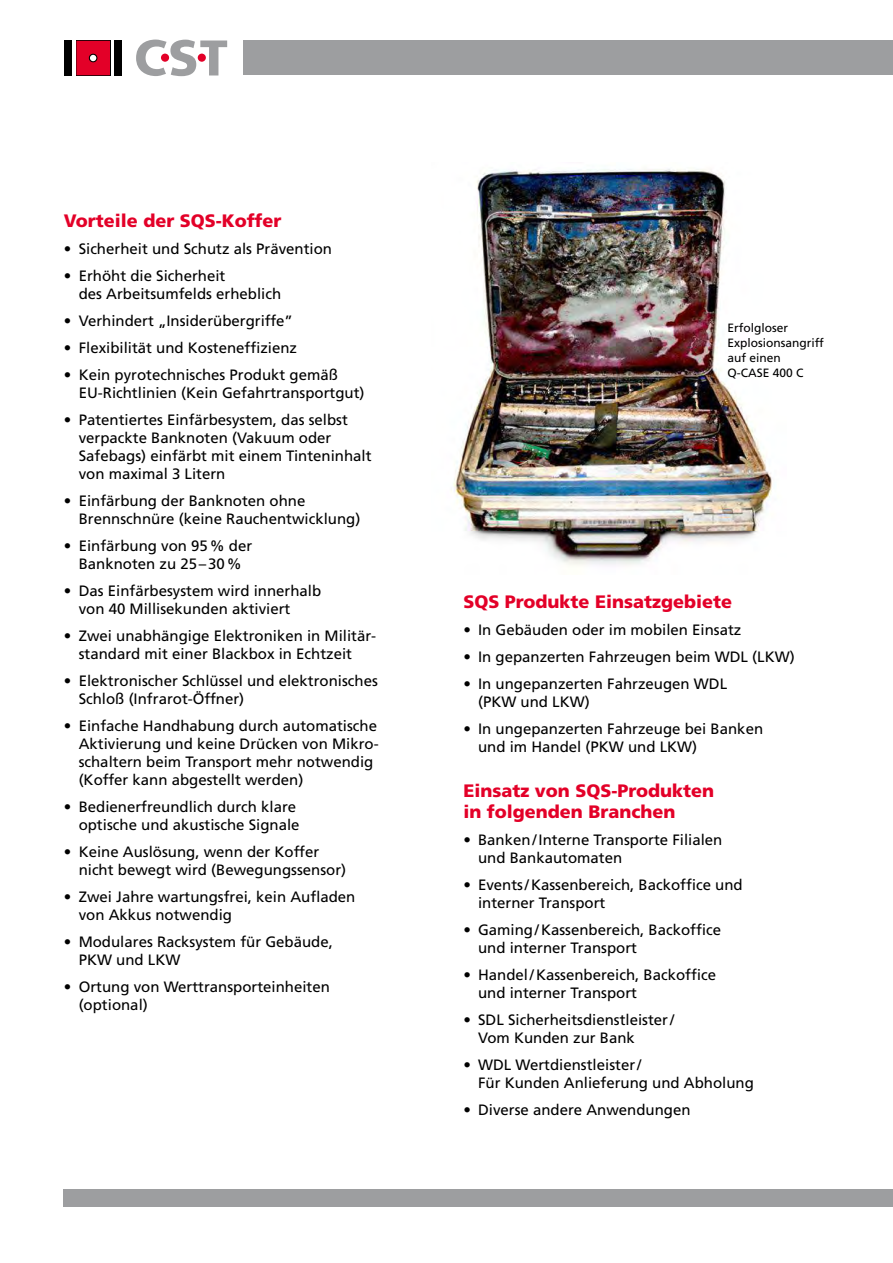
<style>
.page{position:relative;width:893px;height:1263px;background:#fff}
.page>*{position:absolute;margin:0;border:0;box-sizing:border-box;transform-origin:0 0}
.t1{font:900 18px/21px "Frutiger";color:#e30028}
.t2{font:15px/18px "Frutiger";color:#000}
.t3{font:12px/15px "Frutiger";color:#000}
</style>
<div class="page">
<div style="left:243px;top:40px;width:650px;height:35px;background:#9d9ea0"></div>
<div style="left:64px;top:40px;width:8px;height:36px;background:#000"></div>
<div style="left:114px;top:40px;width:8px;height:36px;background:#000"></div>
<svg style="left:76px;top:40px;width:34px;height:36px"></svg>
<div style="left:77px;top:41px;width:32px;height:34px;background:#e30028"></div>
<div style="left:77px;top:41px;width:33px;height:34px;border:1px solid #e30028"></div>
<div style="left:89px;top:54px;width:8px;height:8px;border:1px solid #000;border-radius:50%"></div>
<svg style="left:90px;top:55px;width:6px;height:6px"></svg>
<svg style="left:136px;top:40px;width:91px;height:36px"></svg>
<div style="left:198px;top:54px;width:8px;height:8px;background:#e30028;border-radius:50%"></div>
<div style="left:64px;top:1189px;width:829px;height:17px;background:#9d9ea0"></div>
<img style="left:453px;top:169px;width:319px;height:397px">
<p class="t1" style="left:64px;top:210px;width:219px">Vorteile der SQS-Koffer</p>
<p class="t2" style="left:64px;top:240px;width:270px">• Sicherheit und Schutz als Prävention</p>
<p class="t2" style="left:79px;top:267px;width:204px;text-indent:-15px">• Erhöht die Sicherheit<br>des Arbeitsumfelds erheblich</p>
<p class="t2" style="left:64px;top:312px;width:231px">• Verhindert „Insiderübergriffe”</p>
<p class="t2" style="left:64px;top:339px;width:235px">• Flexibilität und Kosteneffizienz</p>
<p class="t2" style="left:79px;top:366px;width:287px;text-indent:-15px">• Kein pyrotechnisches Produkt gemäß<br>EU-Richtlinien (Kein Gefahrtransportgut)</p>
<p class="t2" style="left:79px;top:411px;width:294px;text-indent:-15px">• Patentiertes Einfärbesystem, das selbst verpackte Banknoten (Vakuum oder Safebags) einfärbt mit einem Tinteninhalt von maximal 3 Litern</p>
<p class="t2" style="left:79px;top:492px;width:283px;text-indent:-15px">• Einfärbung der Banknoten ohne<br>Brennschnüre (keine Rauchentwicklung)</p>
<p class="t2" style="left:64px;top:537px;width:190px;text-align:center">• Einfärbung von 95% der<br>Banknoten zu 25–30%</p>
<p class="t2" style="left:79px;top:582px;width:244px;text-indent:-15px">• Das Einfärbesystem wird innerhalb von 40 Millisekunden aktiviert</p>
<p class="t2" style="left:79px;top:627px;width:299px;text-indent:-15px">• Zwei unabhängige Elektroniken in Militär&shy;standard mit einer Blackbox in Echtzeit</p>
<p class="t2" style="left:79px;top:672px;width:301px;text-indent:-15px">• Elektronischer Schlüssel und elektronisches<br>Schloß (Infrarot-Öffner)</p>
<p class="t2" style="left:79px;top:717px;width:302px;text-indent:-15px">• Einfache Handhabung durch automatische Aktivierung und keine Drücken von Mikro&shy;schaltern beim Transport mehr notwendig (Koffer kann abgestellt werden)</p>
<p class="t2" style="left:64px;top:798px;width:237px;text-align:right">• Bedienerfreundlich durch klare optische und akustische Signale</p>
<p class="t2" style="left:79px;top:843px;width:269px;text-indent:-15px">• Keine Auslösung, wenn der Koffer nicht bewegt wird (Bewegungssensor)</p>
<p class="t2" style="left:79px;top:888px;width:278px;text-indent:-15px">• Zwei Jahre wartungsfrei, kein Aufladen von Akkus notwendig</p>
<p class="t2" style="left:79px;top:933px;width:256px;text-indent:-15px">• Modulares Racksystem für Gebäude,<br>PKW und LKW</p>
<p class="t2" style="left:79px;top:978px;width:253px;text-indent:-15px">• Ortung von Werttransporteinheiten (optional)</p>
<p class="t3" style="left:727px;top:320px;width:98px">Erfolgloser<br>Explosionsangriff auf einen<br>Q-CASE 400 C</p>
<p class="t1" style="left:463px;top:591px;width:270px">SQS Produkte Einsatzgebiete</p>
<p class="t2" style="left:463px;top:621px;width:280px">• In Gebäuden oder im mobilen Einsatz</p>
<p class="t2" style="left:463px;top:648px;width:333px">• In gepanzerten Fahrzeugen beim WDL (LKW)</p>
<p class="t2" style="left:478px;top:675px;width:251px;text-indent:-15px">• In ungepanzerten Fahrzeugen WDL (PKW und LKW)</p>
<p class="t2" style="left:478px;top:720px;width:287px;text-indent:-15px">• In ungepanzerten Fahrzeuge bei Banken und im Handel (PKW und LKW)</p>
<p class="t1" style="left:463px;top:780px;width:252px">Einsatz von SQS-Produkten in folgenden Branchen</p>
<p class="t2" style="left:478px;top:831px;width:246px;text-indent:-15px">• Banken/Interne Transporte Filialen und Bankautomaten</p>
<p class="t2" style="left:478px;top:876px;width:266px;text-indent:-15px">• Events/Kassenbereich, Backoffice und interner Transport</p>
<p class="t2" style="left:478px;top:921px;width:244px;text-indent:-15px">• Gaming/Kassenbereich, Backoffice und interner Transport</p>
<p class="t2" style="left:478px;top:966px;width:239px;text-indent:-15px">• Handel/Kassenbereich, Backoffice und interner Transport</p>
<p class="t2" style="left:478px;top:1011px;width:198px;text-indent:-15px">• SDL Sicherheitsdienstleister/<br>Vom Kunden zur Bank</p>
<p class="t2" style="left:478px;top:1056px;width:277px;text-indent:-15px">• WDL Wertdienstleister/<br>Für Kunden Anlieferung und Abholung</p>
<p class="t2" style="left:463px;top:1101px;width:229px">• Diverse andere Anwendungen</p>
</div>
